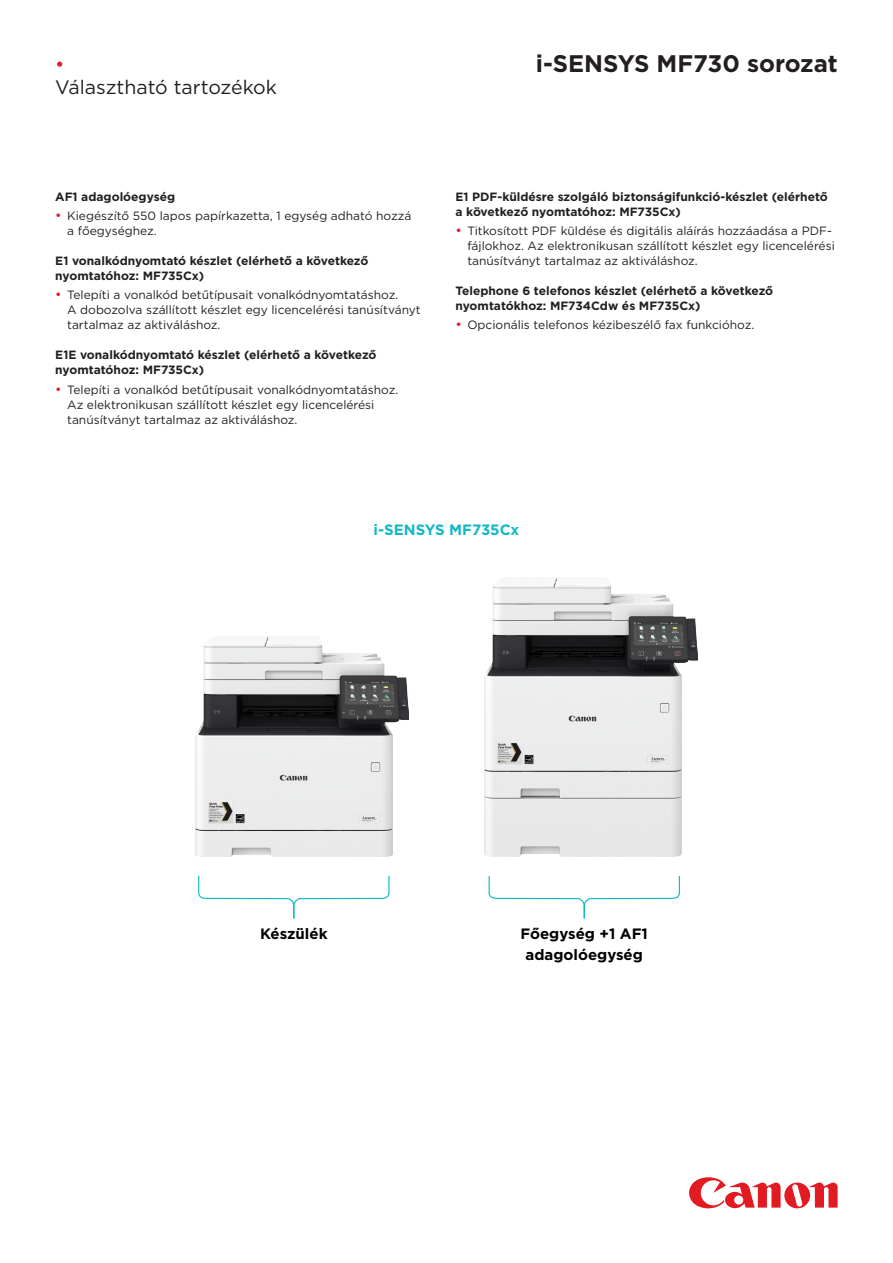
<style>
.page{position:relative;width:893px;height:1263px;background:#fff}
.page>*{position:absolute;margin:0;border:0;box-sizing:border-box;transform-origin:0 0}
.INTRO{font:700 24px "Gotham";color:#231f20}
.HEADER_B{font:19.5px "Gotham";color:#231f20}
.HEADER_B-2{font:19.5px "Gotham";color:#e21a21}
.BODY_BULLETS{font:700 15px/21px "Gotham";color:#000002;text-align:center}
.BODY_BULLETS-2{font:700 15px "Gotham";color:#14b8c4}
.t1{font:12px/15px "Gotham";color:#231f20}
.SUBHEAD{font:700 12px/15px "Gotham";color:#231f20}
.s1{font-size:13.5px;color:#e21a21}
</style>
<div class="page">
<svg style="left:689px;top:1177px;width:149px;height:31px"></svg>
<img style="left:196px;top:637px;width:212px;height:220px">
<img style="left:484px;top:578px;width:213px;height:279px">
<svg style="left:198px;top:875px;width:192px;height:44px"></svg>
<svg style="left:488px;top:875px;width:192px;height:44px"></svg>
<p class="HEADER_B-2" style="left:55px;top:51px;width:11px">•</p>
<p class="INTRO" style="left:536px;top:48px;width:303px">i-SENSYS MF730 sorozat</p>
<p class="HEADER_B" style="left:55px;top:75px;width:223px">Választható tartozékok</p>
<p class="SUBHEAD" style="left:55px;top:189px;width:121px">AF1 adagolóegység</p>
<p class="t1" style="left:67px;top:208px;width:346px;text-indent:-12px"><span class="s1">•</span> Kiegészítő 550 lapos papírkazetta, 1 egység adható hozzá a főegységhez.</p>
<p class="SUBHEAD" style="left:55px;top:253px;width:315px">E1 vonalkódnyomtató készlet (elérhető a következő nyomtatóhoz: MF735Cx)</p>
<p class="t1" style="left:67px;top:287px;width:355px;text-indent:-12px"><span class="s1">•</span> Telepíti a vonalkód betűtípusait vonalkódnyomtatáshoz.<br>A dobozolva szállított készlet egy licencelérési tanúsítványt tartalmaz az aktiváláshoz.</p>
<p class="SUBHEAD" style="left:55px;top:347px;width:323px">E1E vonalkódnyomtató készlet (elérhető a következő nyomtatóhoz: MF735Cx)</p>
<p class="t1" style="left:67px;top:381px;width:333px;text-indent:-12px"><span class="s1">•</span> Telepíti a vonalkód betűtípusait vonalkódnyomtatáshoz.<br>Az elektronikusan szállított készlet egy licencelérési tanúsítványt tartalmaz az aktiváláshoz.</p>
<p class="SUBHEAD" style="left:455px;top:189px;width:374px">E1 PDF-küldésre szolgáló biztonságifunkció-készlet (elérhető a következő nyomtatóhoz: MF735Cx)</p>
<p class="t1" style="left:467px;top:223px;width:369px;text-indent:-12px"><span class="s1">•</span> Titkosított PDF küldése és digitális aláírás hozzáadása a PDF&shy;fájlokhoz. Az elektronikusan szállított készlet egy licencelérési tanúsítványt tartalmaz az aktiváláshoz.</p>
<p class="SUBHEAD" style="left:455px;top:283px;width:319px">Telephone 6 telefonos készlet (elérhető a következő nyomtatókhoz: MF734Cdw és MF735Cx)</p>
<p class="t1" style="left:455px;top:317px;width:300px"><span class="s1">•</span> Opcionális telefonos kézibeszélő fax funkcióhoz.</p>
<p class="BODY_BULLETS-2" style="left:374px;top:520px;width:147px">i-SENSYS MF735Cx</p>
<p class="BODY_BULLETS" style="left:260px;top:923px;width:69px">Készülék</p>
<p class="BODY_BULLETS" style="left:520px;top:923px;width:129px">Főegység +1 AF1 adagolóegység</p>
</div>
